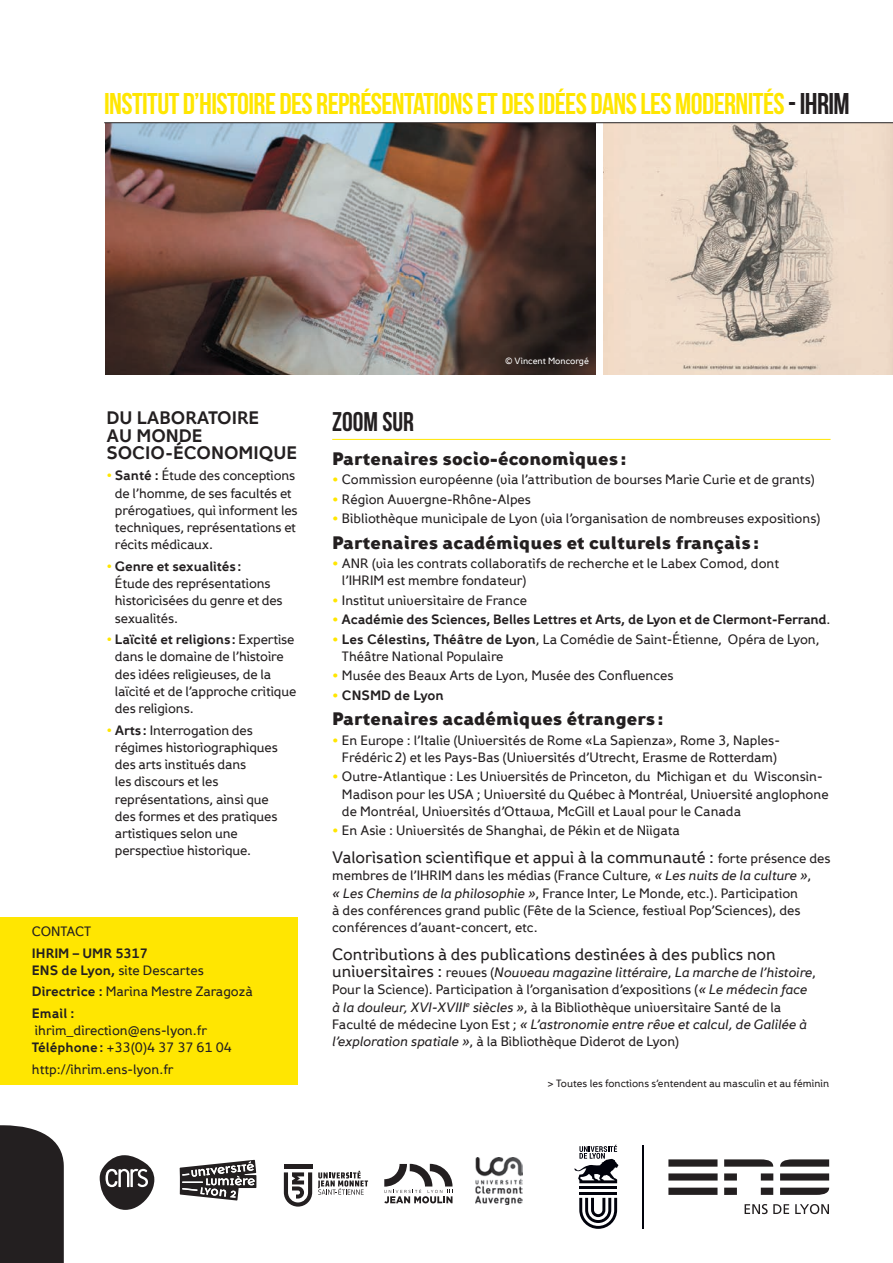
<style>
.page{position:relative;width:893px;height:1263px;background:#fff}
.page>*{position:absolute;margin:0;border:0;box-sizing:border-box;transform-origin:0 0}
.t1{font:700 30px "Bebas Neue";letter-spacing:-.02em;color:#ffe601}
.t2{font:700 27px "Bebas Neue";color:#231f20}
.t3{font:900 18px "Fox Grotesque W01";color:#231f20}
.t4{font:18px/17.2px "Fox Grotesque Regular 8";color:#231f20}
.t5{font:16.5px "Fox Grotesque Regular 6";color:#231f20}
.t6{font:13.5px/17.2px "Fox Grotesque Regular 6";color:#231f20}
.t7{font:13.5px "Fox Grotesque Regular 8";letter-spacing:-.015em;color:#231f20}
.t8{font:13.5px "Fox Grotesque Regular 5";color:#231f20}
.t9{font:10.5px "Fox Grotesque Regular 6";color:#231f20}
.t10{font:9px "Fox Grotesque Regular 6";color:#fff}
.s1{color:#231f20}
.s2{color:#ffe601}
.s3{font-family:"Fox Grotesque Regular 8"}
.s4{font-family:"Fox Grotesque Regular 6";color:#ffe601}
.s5{font-family:"Fox Grotesque Regular 6"}
.s6{font-family:"Fox Grotesque Regular 8";color:#ffe601}
.s7{font-size:13.5px}
.s8{font-family:"Fox Grotesque Regular 5"}
.s9{font-family:"Fox Grotesque Regular 6";font-size:16.5px}
</style>
<div class="page">
<img style="left:105px;top:123px;width:490px;height:251px">
<img style="left:604px;top:123px;width:289px;height:251px">
<svg style="left:668px;top:1159px;width:50px;height:36px"></svg>
<svg style="left:724px;top:1159px;width:49px;height:36px"></svg>
<svg style="left:780px;top:1159px;width:49px;height:36px"></svg>
<svg style="left:745px;top:1204px;width:44px;height:10px"></svg>
<svg style="left:795px;top:1204px;width:34px;height:10px"></svg>
<svg style="left:579px;top:1198px;width:38px;height:31px"></svg>
<hr style="left:579px;top:1192px;width:38px;height:3px;background:#01020c">
<hr style="left:579px;top:1186px;width:38px;height:3px;background:#01020c">
<svg style="left:574px;top:1145px;width:44px;height:38px"></svg>
<hr style="left:642px;top:1145px;width:1px;height:84px;background:#01020c">
<hr style="left:332px;top:439px;width:499px;height:1px;background:#ffe601">
<hr style="left:104px;top:122px;width:789px;height:1px;background:#231f20">
<div style="left:0;top:917px;width:298px;height:167px;background:#ffe601"></div>
<svg style="left:100px;top:1155px;width:54px;height:55px"></svg>
<hr style="left:284px;top:1164px;width:28px;height:4px;background:#231f20">
<svg style="left:284px;top:1172px;width:28px;height:35px"></svg>
<svg style="left:318px;top:1171px;width:50px;height:24px"></svg>
<svg style="left:180px;top:1160px;width:76px;height:40px"></svg>
<svg style="left:384px;top:1164px;width:69px;height:39px"></svg>
<img style="left:475px;top:1158px;width:47px;height:46px">
<div style="left:0;top:1125px;width:64px;height:138px;background:#231f20"></div>
<h1 class="t1" style="left:104px;top:87px;width:747px">INSTITUT D’HISTOIRE DES REPRÉSENTATIONS ET DES IDÉES DANS LES MODERNITÉS <span class="s1">- IHRIM</span></h1>
<h3 class="t4" style="left:106px;top:410px;width:192px">DU LABORATOIRE<br>AU MONDE<br>SOCIO-ÉCONOMIQUE</h3>
<p class="t6" style="left:115px;top:467px;width:184px;text-indent:-9px"><span class="s2">•</span> <span class="s3">Santé :</span> Étude des conceptions de l’homme, de ses facultés et prérogatives, qui informent les techniques, représentations et récits médicaux.</p>
<p class="t7" style="left:106px;top:558px;width:137px"><span class="s4">•</span> Genre et sexualités:</p>
<p class="t6" style="left:115px;top:575px;width:169px">Étude des représentations historicisées du genre et des sexualités.</p>
<p class="t7" style="left:106px;top:631px;width:190px"><span class="s4">•</span> Laïcité et religions: <span class="s5">Expertise</span></p>
<p class="t6" style="left:115px;top:648px;width:183px">dans le domaine de l’histoire des idées religieuses, de la laïcité et de l’approche critique des religions.</p>
<p class="t6" style="left:115px;top:721px;width:164px;text-indent:-9px"><span class="s2">•</span> <span class="s3">Arts:</span> Interrogation des régimes historiographiques des arts institués dans<br>les discours et les représentations, ainsi que des formes et des pratiques artistiques selon une perspective historique.</p>
<p class="t6" style="left:32px;top:923px;width:61px">CONTACT</p>
<p class="t7" style="left:32px;top:945px;width:117px">IHRIM – UMR 5317</p>
<p class="t6" style="left:32px;top:959px;width:222px;line-height:21.5px"><span class="s3">ENS de Lyon,</span> site Descartes<br><span class="s3">Directrice :</span> Marina Mestre Zaragozà</p>
<p class="t7" style="left:32px;top:1005px;width:44px">Email :</p>
<p class="t6" style="left:32px;top:1022px;width:202px">ihrim_direction@ens-lyon.fr<br><span class="s3">Téléphone:</span> +33(0)4 37 37 61 04</p>
<p class="t6" style="left:32px;top:1060px;width:143px">http://ihrim.ens-lyon.fr</p>
<p class="t10" style="left:505px;top:356px;width:85px">© Vincent Moncorgé</p>
<h2 class="t2" style="left:332px;top:406px;width:83px">ZOOM SUR</h2>
<h3 class="t3" style="left:332px;top:447px;width:296px">Partenaires socio-économiques:</h3>
<p class="t6" style="left:332px;top:471px;width:484px"><span class="s6">•</span> Commission européenne (via l’attribution de bourses Marie Curie et de grants)</p>
<p class="t6" style="left:332px;top:490px;width:200px"><span class="s6">•</span> Région Auvergne-Rhône-Alpes</p>
<p class="t6" style="left:332px;top:510px;width:490px"><span class="s6">•</span> Bibliothèque municipale de Lyon (via l’organisation de nombreuses expositions)</p>
<h3 class="t3" style="left:332px;top:531px;width:429px">Partenaires académiques et culturels français:</h3>
<p class="t6" style="left:342px;top:555px;width:439px;text-indent:-10px"><span class="s6">•</span> ANR (via les contrats collaboratifs de recherche et le Labex Comod, dont l’IHRIM est membre fondateur)</p>
<p class="t6" style="left:332px;top:591px;width:197px"><span class="s6">•</span> Institut universitaire de France</p>
<p class="t7" style="left:332px;top:611px;width:500px"><span class="s2">•</span> Académie des Sciences, Belles Lettres et Arts, de Lyon et de Clermont-Ferrand<span class="s5">.</span></p>
<p class="t6" style="left:342px;top:630px;width:479px;text-indent:-10px"><span class="s6">•</span> <span class="s3">Les Célestins, Théâtre de Lyon</span>, La Comédie de Saint-Étienne, Opéra de Lyon,<br>Théâtre National Populaire</p>
<p class="t6" style="left:332px;top:667px;width:343px"><span class="s6">•</span> Musée des Beaux Arts de Lyon, Musée des Confluences</p>
<p class="t7" style="left:332px;top:686px;width:113px"><span class="s2">•</span> CNSMD de Lyon</p>
<h3 class="t3" style="left:332px;top:707px;width:333px">Partenaires académiques étrangers:</h3>
<p class="t6" style="left:332px;top:731px;width:449px;text-align:center"><span class="s6">•</span> En Europe : l’Italie (Universités de Rome «La Sapienza», Rome 3, Naples-<br>Frédéric2) et les Pays-Bas (Universités d’Utrecht, Erasme de Rotterdam)</p>
<p class="t6" style="left:342px;top:768px;width:488px;text-indent:-10px"><span class="s6">•</span> Outre-Atlantique : Les Universités de Princeton, du Michigan et du Wisconsin-<br>Madison pour les USA ; Université du Québec à Montréal, Université anglophone de Montréal, Universités d’Ottawa, McGill et Laval pour le Canada</p>
<p class="t6" style="left:332px;top:822px;width:349px"><span class="s6">•</span> En Asie : Universités de Shanghai, de Pékin et de Niigata</p>
<p class="t5" style="left:332px;top:847px;width:500px">Valorisation scientifique et appui à la communauté : <span class="s7">forte présence des</span></p>
<p class="t6" style="left:332px;top:867px;width:481px">membres de l’IHRIM dans les médias (France Culture, <span class="s8">« Les nuits de la culture »</span>, <span class="s8">« Les Chemins de la philosophie »</span>, France Inter, Le Monde, etc.). Participation<br>à des conférences grand public (Fête de la Science, festival Pop’Sciences), des conférences d’avant-concert, etc.</p>
<p class="t5" style="left:332px;top:944px;width:445px">Contributions à des publications destinées à des publics non</p>
<p class="t8" style="left:332px;top:964px;width:485px"><span class="s9">universitaires :</span> <span class="s5">revues (</span>Nouveau magazine littéraire<span class="s5">,</span> La marche de l’histoire<span class="s5">,</span></p>
<p class="t6" style="left:332px;top:981px;width:477px">Pour la Science). Participation à l’organisation d’expositions (<span class="s8">« Le médecin face à la douleur, XVI-XVIII</span><sup>e</sup> <span class="s8">siècles »</span>, à la Bibliothèque universitaire Santé de la</p>
<p class="t8" style="left:332px;top:1016px;width:476px"><span class="s5">Faculté de médecine Lyon Est ;</span> « L’astronomie entre rêve et calcul, de Galilée à</p>
<p class="t6" style="left:332px;top:1033px;width:349px"><span class="s8">l’exploration spatiale »</span>, à la Bibliothèque Diderot de Lyon)</p>
<p class="t9" style="left:548px;top:1077px;width:283px">&gt; Toutes les fonctions s’entendent au masculin et au féminin</p>
</div>
